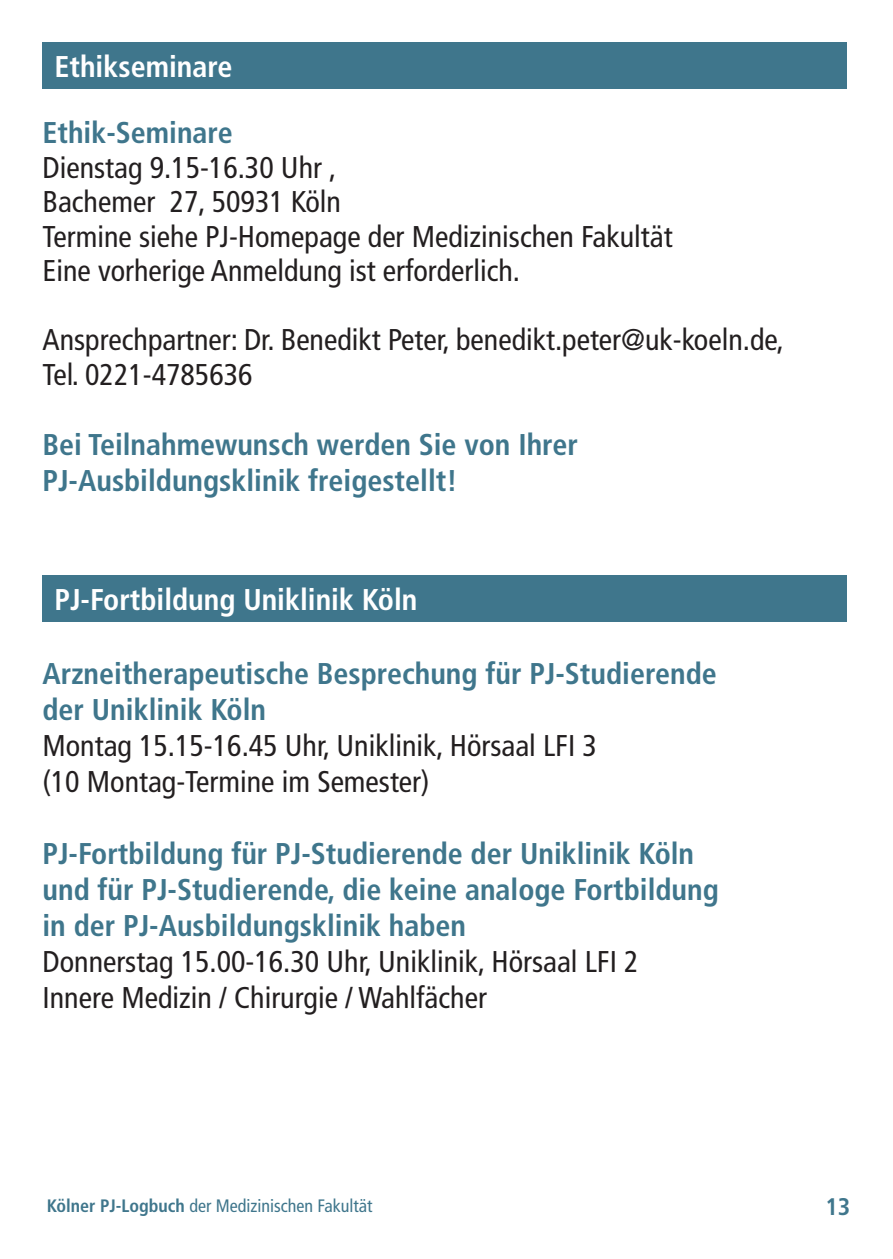
<style>
.page{position:relative;width:893px;height:1259px;background:#fff}
.page>*{position:absolute;margin:0;border:0;box-sizing:border-box;transform-origin:0 0}
.t1{font:condensed 30px/34.5px "Frutiger LT Com";color:#231f20}
.t2{font:700 condensed 30px/36px "Frutiger LT Com";color:#3f768c}
.t3{font:700 condensed 30px "Frutiger LT Com";color:#fff}
.t4{font:700 condensed 24px "Frutiger LT Com";color:#3f768c}
.t5{font:condensed 18px "Frutiger LT Com";color:#3f768c}
.s1{font-weight:700}
</style>
<div class="page">
<div style="left:43px;top:43px;width:804px;height:46px;background:#3f768c"></div>
<div style="left:43px;top:575px;width:804px;height:47px;background:#3f768c"></div>
<p class="t3" style="left:55px;top:49px;width:180px">Ethikseminare</p>
<p class="t2" style="left:43px;top:115px;width:192px">Ethik-Seminare</p>
<p class="t1" style="left:43px;top:150px;width:631px">Dienstag 9.15-16.30 Uhr ,<br>Bachemer 27, 50931 Köln<br>Termine siehe PJ-Homepage der Medizinischen Fakultät Eine vorherige Anmeldung ist erforderlich.</p>
<p class="t1" style="left:43px;top:323px;width:743px">Ansprechpartner: Dr. Benedikt Peter, benedikt.peter@uk-koeln.de,<br>Tel. 0221-4785636</p>
<p class="t2" style="left:43px;top:427px;width:537px">Bei Teilnahmewunsch werden Sie von Ihrer<br>PJ-Ausbildungsklinik freigestellt!</p>
<p class="t3" style="left:55px;top:581px;width:364px">PJ-Fortbildung Uniklinik Köln</p>
<p class="t2" style="left:43px;top:655px;width:676px">Arzneitherapeutische Besprechung für PJ-Studierende der Uniklinik Köln</p>
<p class="t1" style="left:43px;top:727px;width:556px;line-height:36px">Montag 15.15-16.45 Uhr, Uniklinik, Hörsaal LFI 3 (10 Montag-Termine im Semester)</p>
<p class="t2" style="left:43px;top:835px;width:678px">PJ-Fortbildung für PJ-Studierende der Uniklinik Köln und für PJ-Studierende, die keine analoge Fortbildung in der PJ-Ausbildungsklinik haben</p>
<p class="t1" style="left:43px;top:943px;width:598px;line-height:36px">Donnerstag 15.00-16.30 Uhr, Uniklinik, Hörsaal LFI 2<br>Innere Medizin / Chirurgie / Wahlfächer</p>
<p class="t5" style="left:47px;top:1195px;width:327px"><span class="s1">Kölner PJ-Logbuch</span> der Medizinischen Fakultät</p>
<p class="t4" style="left:825px;top:1192px;width:26px">13</p>
</div>
